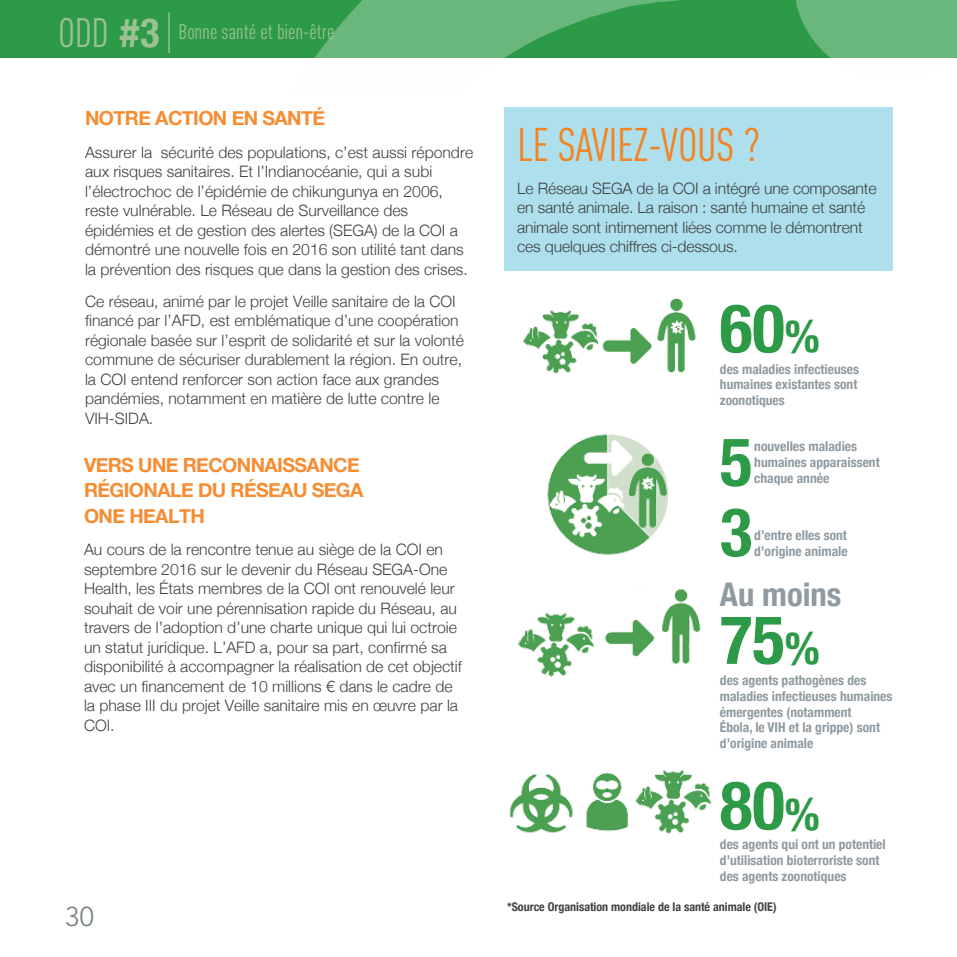
<style>
.page{position:relative;width:957px;height:957px;background:#fff}
.page>*{position:absolute;margin:0;border:0;box-sizing:border-box;transform-origin:0 0}
.t1{font:700 condensed 67.5px "Helvetica Neue";color:#2d9a47}
.t2{font:46.5px "DIN Cond";letter-spacing:-.01em;color:#f58220}
.t3{font:700 condensed 32.7px "Helvetica Neue";color:#909aa1}
.t4{font:300 27px "Avenir";color:#727d84}
.t5{font:21px "DIN Cond";color:#9bc194}
.t6{font:700 19.5px/25.5px "Helvetica Neue";letter-spacing:-.03em;color:#f78d33}
.t7{font:300 15.75px/19.5px "Helvetica Neue";color:#414042}
.t8{font:700 condensed 13.5px/15.8px "Helvetica Neue";color:#909aa1}
.t9{font:700 condensed 12px "Helvetica Neue";color:#414042}
.s1{font-size:40.5px}
.s2{font-family:"Helvetica Neue";font-weight:700;font-stretch:condensed;font-size:40.5px}
.s3{font-size:45px}
</style>
<div class="page">
<div style="left:0;top:0;width:957px;height:57px;background:#2d9a47"></div>
<img style="left:234px;top:0;width:723px;height:58px">
<hr style="left:168px;top:13px;width:2px;height:40px;background:#9bc194">
<img style="left:518px;top:589px;width:183px;height:88px">
<img style="left:509px;top:770px;width:203px;height:64px">
<img style="left:547px;top:434px;width:121px;height:121px">
<img style="left:523px;top:298px;width:173px;height:76px">
<div style="left:504px;top:107px;width:389px;height:164px;background:#ade0ec"></div>
<h3 class="t5" style="left:58px;top:19px;width:278px"><span class="s1">ODD</span> <span class="s2">#3</span> Bonne santé et bien-être</h3>
<p class="t6" style="left:85px;top:105px;width:242px">NOTRE ACTION EN SANTÉ</p>
<p class="t7" style="left:85px;top:142px;width:389px">Assurer la sécurité des populations, c’est aussi répondre aux risques sanitaires. Et l’Indianocéanie, qui a subi l’électrochoc de l’épidémie de chikungunya en 2006, reste vulnérable. Le Réseau de Surveillance des épidémies et de gestion des alertes (SEGA) de la COI a démontré une nouvelle fois en 2016 son utilité tant dans la prévention des risques que dans la gestion des crises.</p>
<p class="t7" style="left:85px;top:291px;width:380px">Ce réseau, animé par le projet Veille sanitaire de la COI financé par l’AFD, est emblématique d’une coopération régionale basée sur l’esprit de solidarité et sur la volonté commune de sécuriser durablement la région. En outre, la COI entend renforcer son action face aux grandes pandémies, notamment en matière de lutte contre le VIH-SIDA.</p>
<p class="t6" style="left:84px;top:451px;width:281px">VERS UNE RECONNAISSANCE<br>RÉGIONALE DU RÉSEAU SEGA<br>ONE HEALTH</p>
<p class="t7" style="left:84px;top:539px;width:379px">Au cours de la rencontre tenue au siège de la COI en septembre 2016 sur le devenir du Réseau SEGA-One Health, les États membres de la COI ont renouvelé leur souhait de voir une pérennisation rapide du Réseau, au travers de l’adoption d’une charte unique qui lui octroie un statut juridique. L’AFD a, pour sa part, confirmé sa disponibilité à accompagner la réalisation de cet objectif avec un financement de 10 millions € dans le cadre de la phase III du projet Veille sanitaire mis en œuvre par la COI.</p>
<h3 class="t4" style="left:65px;top:900px;width:30px">30</h3>
<h2 class="t2" style="left:517px;top:118px;width:244px">LE SAVIEZ-VOUS ?</h2>
<p class="t7" style="left:517px;top:178px;width:361px">Le Réseau SEGA de la COI a intégré une composante en santé animale. La raison : santé humaine et santé animale sont intimement liées comme le démontrent ces quelques chiffres ci-dessous.</p>
<h1 class="t1" style="left:720px;top:272px;width:101px">60<span class="s3">%</span></h1>
<p class="t8" style="left:720px;top:360px;width:141px">des maladies infectieuses humaines existantes sont zoonotiques</p>
<h1 class="t1" style="left:720px;top:406px;width:34px">5</h1>
<p class="t8" style="left:754px;top:438px;width:127px">nouvelles maladies humaines apparaissent chaque année</p>
<h1 class="t1" style="left:720px;top:476px;width:34px">3</h1>
<p class="t8" style="left:754px;top:527px;width:95px">d’entre elles sont d’origine animale</p>
<h3 class="t3" style="left:720px;top:567px;width:123px">Au moins</h3>
<h1 class="t1" style="left:720px;top:584px;width:101px">75<span class="s3">%</span></h1>
<p class="t8" style="left:720px;top:671px;width:174px">des agents pathogènes des maladies infectieuses humaines émergentes (notamment<br>Ébola, le VIH et la grippe) sont d’origine animale</p>
<h1 class="t1" style="left:720px;top:749px;width:101px">80<span class="s3">%</span></h1>
<p class="t8" style="left:720px;top:835px;width:167px">des agents qui ont un potentiel d’utilisation bioterroriste sont des agents zoonotiques</p>
<p class="t9" style="left:507px;top:897px;width:271px">*Source Organisation mondiale de la santé animale (OIE)</p>
</div>
